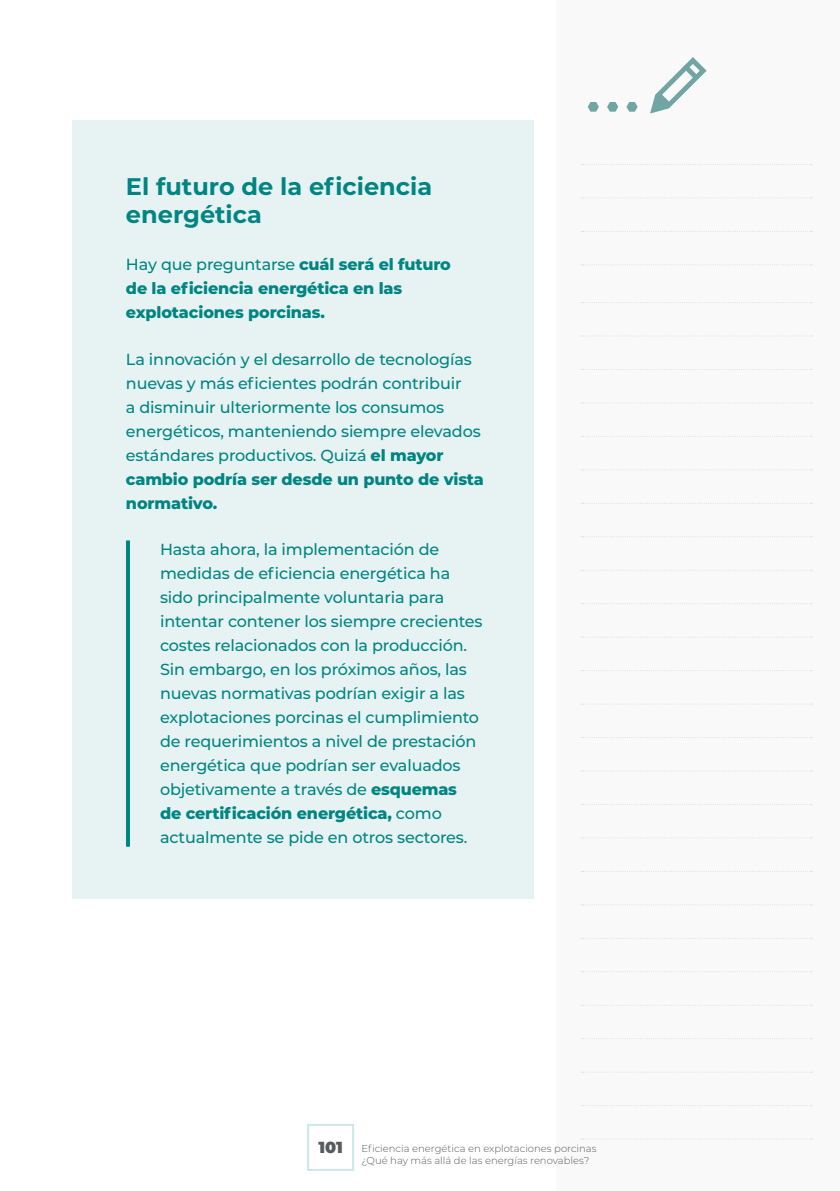
<style>
.page{position:relative;width:840px;height:1191px;background:#fff}
.page>*{position:absolute;margin:0;border:0;box-sizing:border-box;transform-origin:0 0}
.t1{font:700 24px/28px "Montserrat";color:#008582}
.t2{font:500 16px/24px "Montserrat";letter-spacing:-.01em;color:#008582}
.t3{font:800 16px/24px "Montserrat";letter-spacing:-.01em;color:#008582}
.t4{font:300 10px/12px "Montserrat";color:#595a5b}
.s1{font-weight:500}
.s2{font-weight:800}
.s3{font-weight:900;font-size:16px}
</style>
<div class="page">
<div style="left:556px;top:0;width:283px;height:1191px;background:#f9f9f9"></div>
<svg style="left:581px;top:164px;width:230px;height:1px"></svg>
<svg style="left:581px;top:197px;width:227px;height:1px"></svg>
<svg style="left:581px;top:231px;width:230px;height:1px"></svg>
<svg style="left:581px;top:264px;width:229px;height:1px"></svg>
<svg style="left:581px;top:302px;width:230px;height:1px"></svg>
<svg style="left:581px;top:335px;width:227px;height:1px"></svg>
<svg style="left:581px;top:369px;width:230px;height:1px"></svg>
<svg style="left:581px;top:402px;width:227px;height:1px"></svg>
<svg style="left:581px;top:436px;width:230px;height:1px"></svg>
<svg style="left:581px;top:469px;width:229px;height:1px"></svg>
<svg style="left:581px;top:503px;width:230px;height:1px"></svg>
<svg style="left:581px;top:536px;width:230px;height:1px"></svg>
<svg style="left:581px;top:570px;width:230px;height:1px"></svg>
<svg style="left:581px;top:603px;width:230px;height:1px"></svg>
<svg style="left:581px;top:670px;width:230px;height:1px"></svg>
<svg style="left:581px;top:737px;width:230px;height:1px"></svg>
<svg style="left:581px;top:770px;width:227px;height:1px"></svg>
<svg style="left:581px;top:804px;width:230px;height:1px"></svg>
<svg style="left:581px;top:837px;width:227px;height:1px"></svg>
<svg style="left:581px;top:871px;width:230px;height:1px"></svg>
<svg style="left:581px;top:904px;width:229px;height:1px"></svg>
<svg style="left:581px;top:971px;width:230px;height:1px"></svg>
<svg style="left:581px;top:1038px;width:230px;height:1px"></svg>
<svg style="left:581px;top:1105px;width:230px;height:1px"></svg>
<svg style="left:587px;top:57px;width:119px;height:57px"></svg>
<div style="left:72px;top:121px;width:461px;height:778px;background:#e6f3f2"></div>
<p class="t1" style="left:126px;top:171px;width:307px">El futuro de la eficiencia energética</p>
<p class="t3" style="left:126px;top:251px;width:326px"><span class="s1">Hay que preguntarse</span> cuál será el futuro de la eficiencia energética en las explotaciones porcinas.</p>
<p class="t2" style="left:126px;top:346px;width:359px">La innovación y el desarrollo de tecnologías nuevas y más eficientes podrán contribuir<br>a disminuir ulteriormente los consumos energéticos, manteniendo siempre elevados estándares productivos. Quizá <span class="s2">el mayor cambio podría ser desde un punto de vista normativo.</span></p>
<p class="t2" style="left:160px;top:537px;width:324px">Hasta ahora, la implementación de medidas de eficiencia energética ha sido principalmente voluntaria para intentar contener los siempre crecientes costes relacionados con la producción.<br>Sin embargo, en los próximos años, las nuevas normativas podrían exigir a las explotaciones porcinas el cumplimiento de requerimientos a nivel de prestación energética que podrían ser evaluados objetivamente a través de <span class="s2">esquemas<br>de certificación energética,</span> como actualmente se pide en otros sectores.</p>
<p class="t4" style="left:361px;top:1142px;width:236px;text-indent:-43px"><span class="s3">101</span> Eficiencia energética en explotaciones porcinas ¿Qué hay más allá de las energías renovables?</p>
</div>
